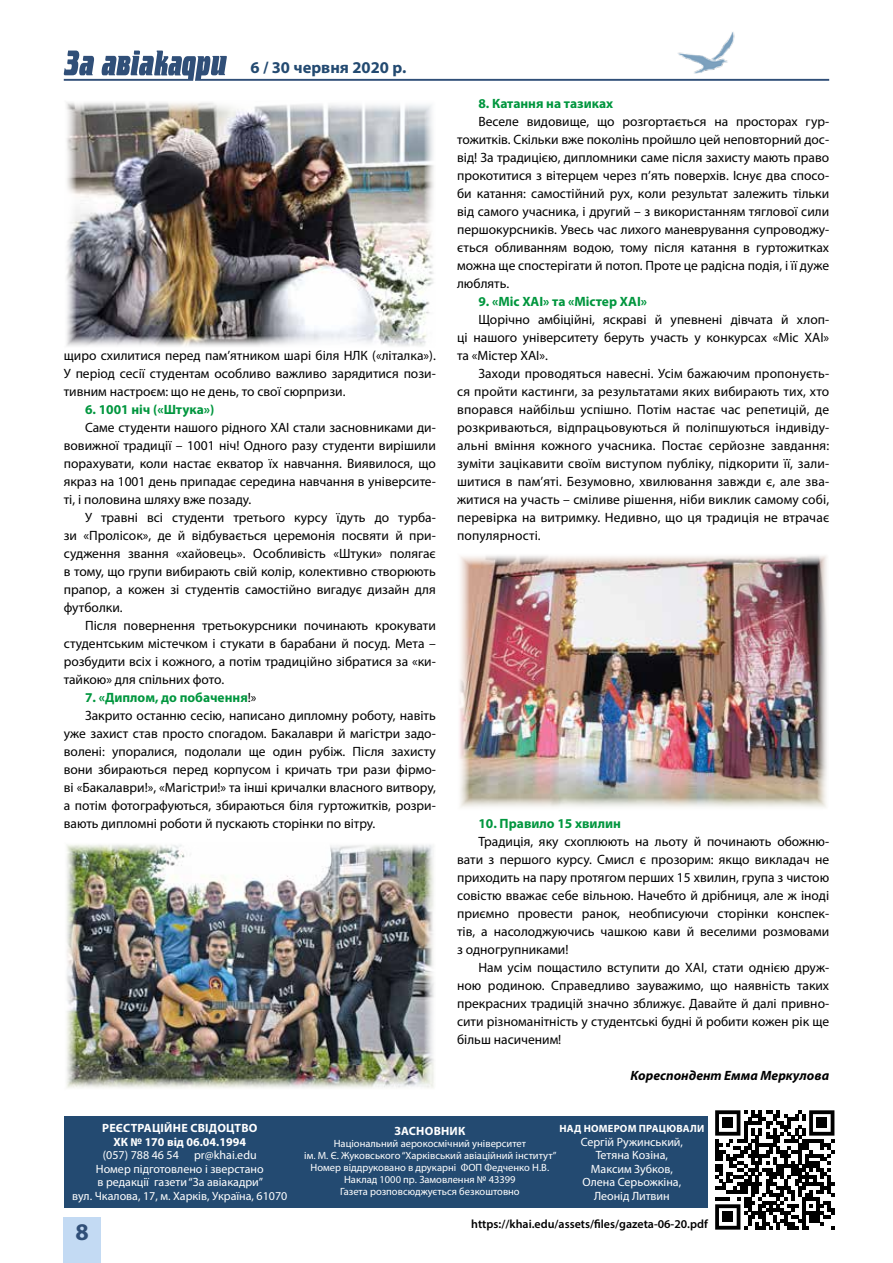
<style>
.page{position:relative;width:893px;height:1263px;background:#fff}
.page>*{position:absolute;margin:0;border:0;box-sizing:border-box;transform-origin:0 0}
.t1{font:700 24px "Myriad Pro";color:#304f78}
.t2{font:700 16.5px "Myriad Pro";color:#234a71}
.t3{font:13.5px/18px "Myriad Pro";color:#000;text-align:justify}
.t4{font:700 13.5px "Myriad Pro";color:#00963e}
.t5{font:italic 700 13.5px "Myriad Pro";color:#000}
.t6{font:12px/13.5px "Myriad Pro";color:#fff;text-align:center}
.t7{font:700 12px/13.5px "Myriad Pro";letter-spacing:.02em;color:#fff;text-align:center}
.t8{font:600 12px "Myriad Pro";color:#000}
.t9{font:10.5px/12px "Myriad Pro";color:#fff;text-align:center}
.t10{font:700 10.5px "Myriad Pro";letter-spacing:.02em;color:#fff}
.s1{font-weight:400;color:#000}
</style>
<div class="page">
<img style="left:720px;top:32px;width:15px;height:19px">
<div style="left:63px;top:1217px;width:38px;height:46px;background:#c3daf3"></div>
<div style="left:64px;top:1116px;width:767px;height:92px;background:#234a71"></div>
<div style="left:708px;top:1103px;width:134px;height:134px;background:#fff"></div>
<svg style="left:715px;top:1110px;width:119px;height:119px"></svg>
<div style="left:722px;top:1117px;width:11px;height:11px;background:#000"></div>
<div style="left:816px;top:1117px;width:11px;height:11px;background:#000"></div>
<div style="left:722px;top:1211px;width:11px;height:11px;background:#000"></div>
<img style="left:66px;top:102px;width:368px;height:244px">
<img style="left:66px;top:844px;width:368px;height:244px">
<img style="left:459px;top:555px;width:368px;height:253px">
<svg style="left:64px;top:51px;width:765px;height:30px"></svg>
<p class="t2" style="left:251px;top:57px;width:157px">6 / 30 червня 2020 р.</p>
<p class="t3" style="left:64px;top:346px;width:374px">щиро схилитися перед пам’ятником шарі біля НЛК («літалка»).<br>У період сесії студентам особливо важливо зарядитися пози&shy;тивним настроєм: що не день, то свої сюрпризи.</p>
<p class="t4" style="left:85px;top:401px;width:131px">6. 1001 ніч («Штука»)</p>
<p class="t3" style="left:64px;top:418px;width:374px;text-indent:21px">Саме студенти нашого рідного ХАІ стали засновниками ди&shy;вовижної традиції – 1001 ніч! Одного разу студенти вирішили порахувати, коли настає екватор їх навчання. Виявилося, що якраз на 1001 день припадає середина навчання в університе&shy;ті, і половина шляху вже позаду.</p>
<p class="t3" style="left:64px;top:508px;width:374px;text-indent:21px">У травні всі студенти третього курсу їдуть до турба&shy;зи «Пролісок», де й відбувається церемонія посвяти й при&shy;судження звання «хайовець». Особливість «Штуки» полягає в тому, що групи вибирають свій колір, колективно створюють прапор, а кожен зі студентів самостійно вигадує дизайн для футболки.</p>
<p class="t3" style="left:64px;top:616px;width:374px;text-indent:21px">Після повернення третьокурсники починають крокувати студентським містечком і стукати в барабани й посуд. Мета – розбудити всіх і кожного, а потім традиційно зібратися за «ки&shy;тайкою» для спільних фото.</p>
<p class="t4" style="left:85px;top:689px;width:173px">7. «Диплом, до побачення<span class="s1">!»</span></p>
<p class="t3" style="left:85px;top:706px;width:352px">Закрито останню сесію, написано дипломну роботу, навіть</p>
<p class="t3" style="left:64px;top:724px;width:374px">уже захист став просто спогадом. Бакалаври й магістри задо-</p>
<p class="t3" style="left:64px;top:742px;width:374px">волені: упоралися, подолали ще один рубіж. Після захисту</p>
<p class="t3" style="left:64px;top:760px;width:374px">вони збираються перед корпусом і кричать три рази фірмо-</p>
<p class="t3" style="left:64px;top:778px;width:374px">ві «Бакалаври!», «Магістри!» та інші кричалки власного витвору,</p>
<p class="t3" style="left:64px;top:796px;width:374px">а потім фотографуються, збираються біля гуртожитків, розри-</p>
<p class="t3" style="left:64px;top:814px;width:313px">вають дипломні роботи й пускають сторінки по вітру.</p>
<p class="t4" style="left:478px;top:95px;width:136px">8. Катання на тазиках</p>
<p class="t3" style="left:457px;top:112px;width:374px;text-indent:21px">Веселе видовище, що розгортається на просторах гур&shy;тожитків. Скільки вже поколінь пройшло цей неповторний дос&shy;від! За традицією, дипломники саме після захисту мають право прокотитися з вітерцем через п’ять поверхів. Існує два спосо&shy;би катання: самостійний рух, коли результат залежить тільки від самого учасника, і другий – з використанням тяглової сили першокурсників. Увесь час лихого маневрування супроводжу&shy;ється обливанням водою, тому після катання в гуртожитках можна ще спостерігати й потоп. Проте це радісна подія, і її дуже люблять.</p>
<p class="t4" style="left:478px;top:292px;width:170px">9. «Міс ХАІ» та «Містер ХАІ»</p>
<p class="t3" style="left:457px;top:310px;width:374px;text-indent:21px">Щорічно амбіційні, яскраві й упевнені дівчата й хлоп&shy;ці нашого університету беруть участь у конкурсах «Міс ХАІ» та «Містер ХАІ».</p>
<p class="t3" style="left:457px;top:364px;width:374px;text-indent:21px">Заходи проводяться навесні. Усім бажаючим пропонуєть&shy;ся пройти кастинги, за результатами яких вибирають тих, хто впорався найбільш успішно. Потім настає час репетицій, де розкриваються, відпрацьовуються й поліпшуються індивіду&shy;альні вміння кожного учасника. Постає серйозне завдання: зуміти зацікавити своїм виступом публіку, підкорити її, зали&shy;шитися в пам’яті. Безумовно, хвилювання завжди є, але зва&shy;житися на участь – сміливе рішення, ніби виклик самому собі, перевірка на витримку. Недивно, що ця традиція не втрачає популярності.</p>
<p class="t4" style="left:478px;top:814px;width:144px">10. Правило 15 хвилин</p>
<p class="t3" style="left:457px;top:832px;width:374px;text-indent:21px">Традиція, яку схоплюють на льоту й починають обожню&shy;вати з першого курсу. Смисл є прозорим: якщо викладач не приходить на пару протягом перших 15 хвилин, група з чистою совістю вважає себе вільною. Начебто й дрібниця, але ж іноді приємно провести ранок, необписуючи сторінки конспек&shy;тів, а насолоджуючись чашкою кави й веселими розмовами з одногрупниками!</p>
<p class="t3" style="left:457px;top:958px;width:374px;text-indent:21px">Нам усім пощастило вступити до ХАІ, стати однією друж&shy;ною родиною. Справедливо зауважимо, що наявність таких прекрасних традицій значно зближує. Давайте й далі привно&shy;сити різноманітність у студентські будні й робити кожен рік ще більш насиченим!</p>
<p class="t5" style="left:630px;top:1066px;width:200px">Кореспондент Емма Меркулова</p>
<p class="t7" style="left:102px;top:1121px;width:157px">РЕЄСТРАЦІЙНЕ СВІДОЦТВО<br>ХК № 170 від 06.04.1994</p>
<p class="t6" style="left:103px;top:1148px;width:78px">(057) 788 46 54</p>
<p class="t6" style="left:194px;top:1148px;width:64px">pr@khai.edu</p>
<p class="t6" style="left:96px;top:1161px;width:169px">Номер підготовлено і зверстано</p>
<p class="t6" style="left:97px;top:1175px;width:167px">в редакції газети “За авіакадри”</p>
<p class="t6" style="left:72px;top:1188px;width:217px">вул. Чкалова, 17, м. Харків, Україна, 61070</p>
<h1 class="t1" style="left:76px;top:1216px;width:15px">8</h1>
<p class="t10" style="left:559px;top:1122px;width:146px">НАД НОМЕРОМ ПРАЦЮВАЛИ</p>
<p class="t6" style="left:581px;top:1135px;width:104px">Сергій Ружинський,<br>Тетяна Козіна,<br>Максим Зубков,<br>Олена Серьожкіна,<br>Леонід Литвин</p>
<p class="t7" style="left:394px;top:1124px;width:73px">ЗАСНОВНИК</p>
<p class="t9" style="left:304px;top:1138px;width:254px">Національний аерокосмічний університет<br>ім. М. Є. Жуковського “Харківський авіаційний інститут” Номер віддруковано в друкарні ФОП Федченко Н.В.<br>Наклад 1000 пр. Замовлення № 43399<br>Газета розповсюджується безкоштовно</p>
<p class="t8" style="left:471px;top:1216px;width:238px">https://khai.edu/assets/files/gazeta-06-20.pdf</p>
</div>
